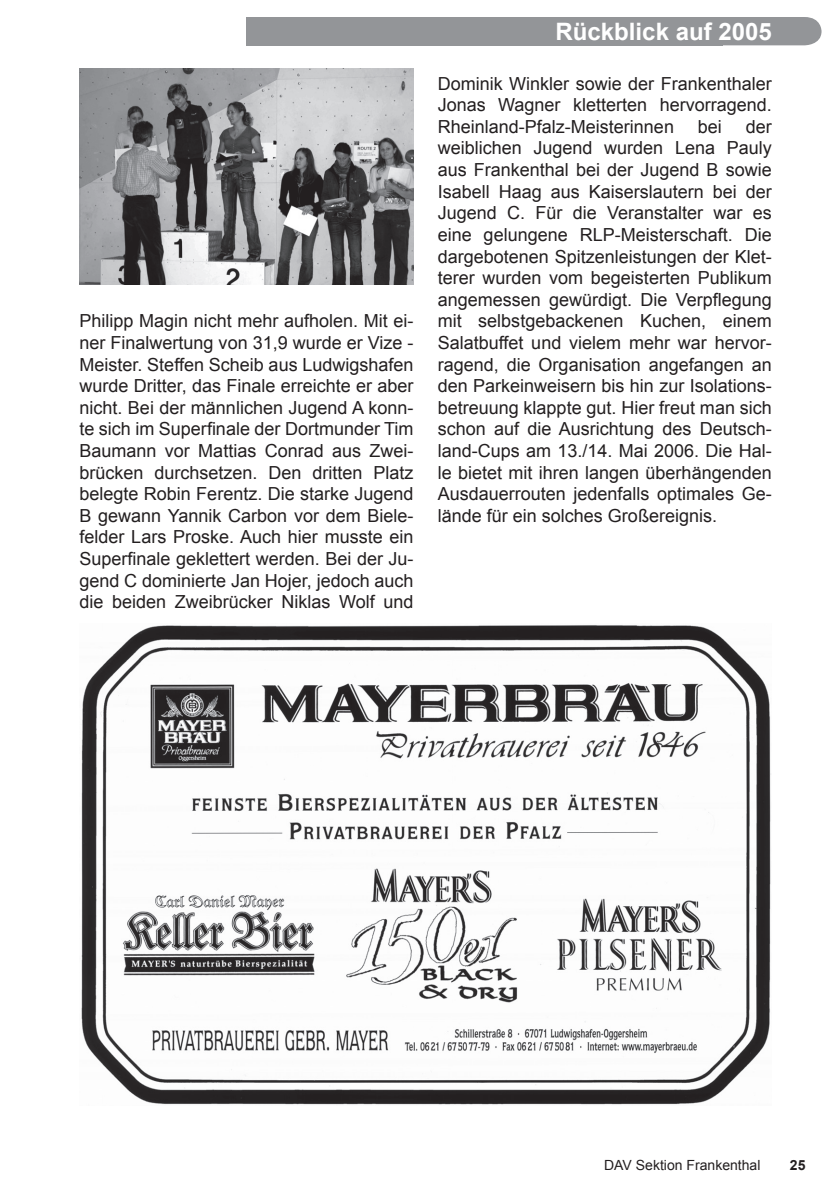
<style>
.page{position:relative;width:840px;height:1191px;background:#fff}
.page>*{position:absolute;margin:0;border:0;box-sizing:border-box;transform-origin:0 0}
.t1{font:700 24px "Arial";color:#fff}
.t2{font:18px/21.6px "Arial";color:#231f20;text-align:justify}
.t3{font:14px "Arial";color:#231f20}
.t4{font:700 14px "Arial";color:#231f20}
</style>
<div class="page">
<div style="left:721px;top:17px;width:100px;height:28px;background:#939598"></div>
<div style="left:246px;top:17px;width:475px;height:28px;background:#939598"></div>
<img style="left:81px;top:625px;width:690px;height:480px">
<img style="left:79px;top:68px;width:334px;height:216px">
<p class="t2" style="left:79px;top:310px;width:335px">Philipp Magin nicht mehr aufholen. Mit ei&shy;ner Finalwertung von 31,9 wurde er Vize - Meister. Steffen Scheib aus Ludwigshafen wurde Dritter, das Finale erreichte er aber nicht. Bei der männlichen Jugend A konn&shy;te sich im Superfinale der Dortmunder Tim Baumann vor Mattias Conrad aus Zwei&shy;brücken durchsetzen. Den dritten Platz belegte Robin Ferentz. Die starke Jugend B gewann Yannik Carbon vor dem Biele&shy;felder Lars Proske. Auch hier musste ein Superfinale geklettert werden. Bei der Ju&shy;gend C dominierte Jan Hojer, jedoch auch die beiden Zweibrücker Niklas Wolf und</p>
<h1 class="t1" style="left:555px;top:18px;width:218px">Rückblick auf 2005</h1>
<p class="t2" style="left:437px;top:73px;width:335px">Dominik Winkler sowie der Frankenthaler Jonas Wagner kletterten hervorragend.<br>Rheinland-Pfalz-Meisterinnen</p>
<p class="t2" style="left:437px;top:116px;width:335px;text-indent:308px">der weiblichen Jugend wurden Lena Pauly aus Frankenthal bei der Jugend B sowie Isabell Haag aus Kaiserslautern bei der Jugend C. Für die Veranstalter war es eine gelungene RLP-Meisterschaft. Die dargebotenen Spitzenleistungen der Klet&shy;terer wurden vom begeisterten Publikum angemessen gewürdigt. Die Verpflegung mit selbstgebackenen Kuchen, einem Salatbuffet und vielem mehr war hervor&shy;ragend, die Organisation angefangen an den Parkeinweisern bis hin zur Isolations&shy;betreuung klappte gut. Hier freut man sich schon auf die Ausrichtung des Deutsch&shy;land-Cups am 13./14. Mai 2006. Die Hal&shy;le bietet mit ihren langen überhängenden Ausdauerrouten jedenfalls optimales Ge&shy;lände für ein solches Großereignis.</p>
<p class="t2" style="left:697px;top:116px;width:26px">bei</p>
<p class="t3" style="left:604px;top:1157px;width:158px">DAV Sektion Frankenthal</p>
<p class="t4" style="left:789px;top:1157px;width:17px">25</p>
</div>
